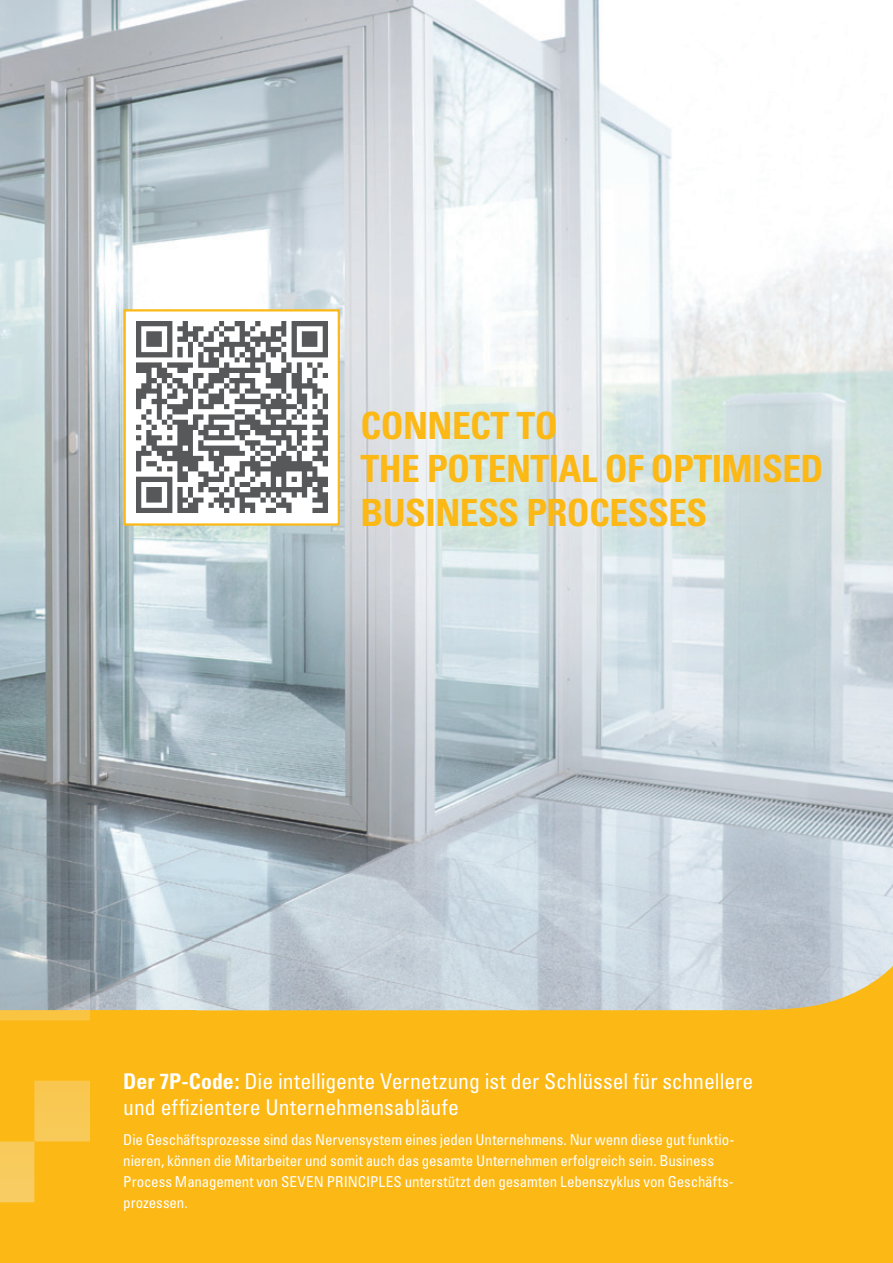
<style>
.page{position:relative;width:893px;height:1263px;background:#fff}
.page>*{position:absolute;margin:0;border:0;box-sizing:border-box;transform-origin:0 0}
.t1{font:700 condensed 37.5px/43.5px "Univers";letter-spacing:-.015em;color:#fcb814}
.t2{font:condensed 21.75px/26.2px "Univers";color:#fff}
.t3{font:condensed 15px/21px "Univers";letter-spacing:-.005em;color:#fff}
.s1{font-weight:700}
</style>
<div class="page">
<img style="left:0;top:0;width:893px;height:966px">
<svg style="left:180px;top:952px;width:713px;height:311px;background:#f1bb37"></svg>
<svg style="left:89px;top:966px;width:107px;height:297px;background:#f2ba30"></svg>
<img style="left:0;top:801px;width:89px;height:462px">
<div style="left:124px;top:309px;width:216px;height:217px;background:#fff;border:2px solid #fcb814"></div>
<img style="left:136px;top:322px;width:191px;height:191px">
<h1 class="t1" style="left:360px;top:403px;width:465px">CONNECT TO<br>THE POTENTIAL OF OPTIMISED<br>BUSINESS PROCESS ES</h1>
<h2 class="t2" style="left:123px;top:1068px;width:632px"><span class="s1">DER 7P-CODE:</span> Die intelligente Vernetzung ist der Schlüssel für schnellere und effizientere Unternehmensabläufe</h2>
<p class="t3" style="left:123px;top:1129px;width:613px">Die Geschäftsprozesse sind das Nervensystem eines jeden Unternehmens. Nur wenn diese gut funktio&shy;nieren, können die Mitarbeiter und somit auch das gesamte Unternehmen erfolgreich sein. Business Process Management von SEVEN PRINCIPLES unterstützt den gesamten Lebenszyklus von Geschäfts&shy;prozessen.</p>
</div>
